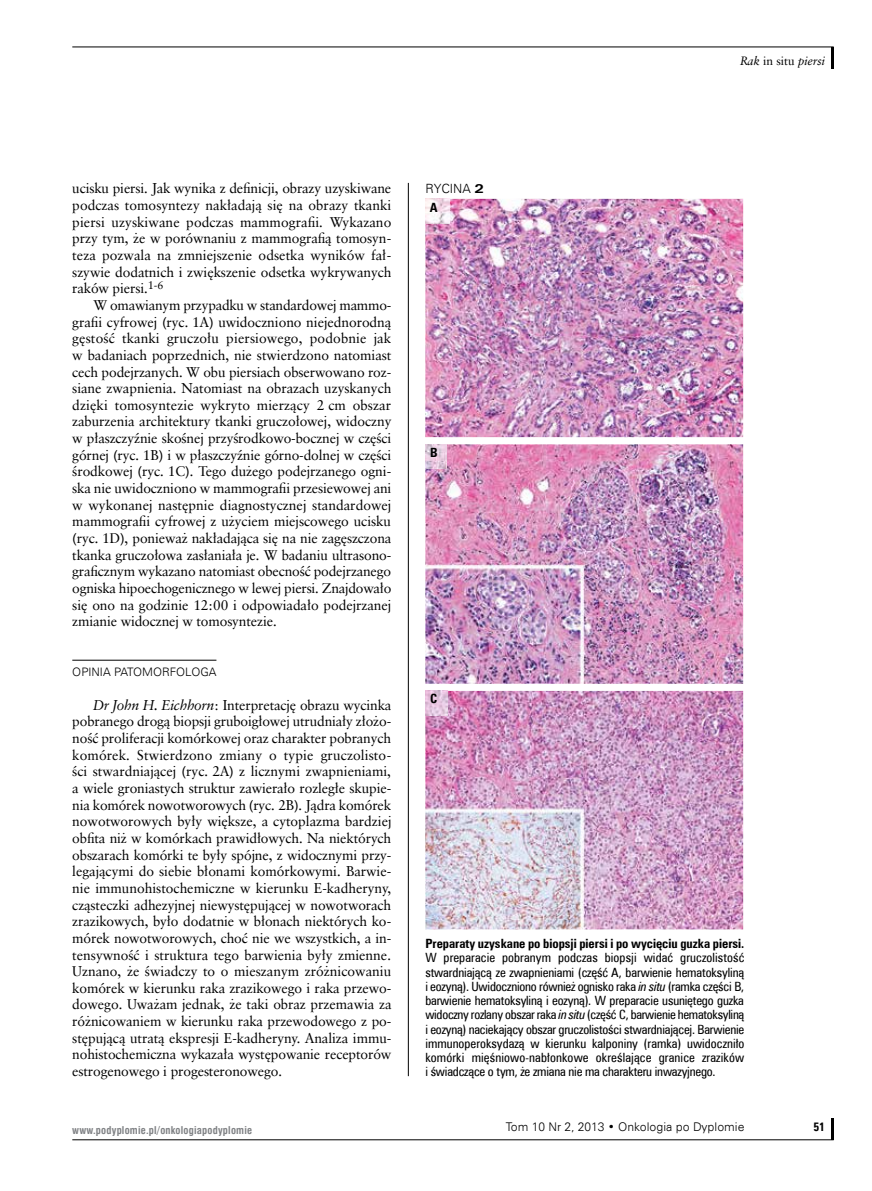
<style>
.page{position:relative;width:872px;height:1191px;background:#fff}
.page>*{position:absolute;margin:0;border:0;box-sizing:border-box;transform-origin:0 0}
.t1{font:14.1px/16.6px "Class Garmnd EU";letter-spacing:-.01em;color:#000;text-align:justify}
.t2{font:12.75px/14.2px "Zurich Cn EU";letter-spacing:-.015em;color:#000;text-align:justify}
.t3{font:700 12.75px "Zurich Cn EU";color:#000}
.t4{font:12.75px "Zurich Lt EU";color:#000}
.t5{font:12px "Zurich Lt EU";color:#000}
.t6{font:italic 12px "Class Garmnd EU";color:#000}
.t7{font:700 12px "Zurich Cn EU";color:#000}
.t8{font:11.7px "Zurich Lt EU";color:#000}
.t9{font:700 10.5px "Swis 721 Cn EU";letter-spacing:.02em;color:#808285}
.s1{font-style:normal}
.s2{font-style:italic}
.s3{font-family:"Zurich Ex EU";font-weight:700}
</style>
<div class="page">
<hr style="left:72px;top:47px;width:761px;height:1px;background:#000">
<hr style="left:72px;top:1139px;width:761px;height:1px;background:#000">
<hr style="left:831px;top:1118px;width:2px;height:21px;background:#000">
<hr style="left:831px;top:47px;width:2px;height:21px;background:#000">
<hr style="left:408px;top:183px;width:1px;height:893px;background:#000">
<hr style="left:72px;top:660px;width:144px;height:1px;background:#000">
<img style="left:425px;top:691px;width:318px;height:238px">
<img style="left:425px;top:444px;width:318px;height:239px">
<img style="left:425px;top:199px;width:318px;height:238px">
<img style="left:425px;top:199px;width:24px;height:25px">
<img style="left:425px;top:444px;width:21px;height:25px">
<img style="left:425px;top:691px;width:23px;height:24px">
<p class="t6" style="left:740px;top:53px;width:86px">Rak <span class="s1">in situ</span> piersi</p>
<p class="t1" style="left:72px;top:180px;width:321px">ucisku piersi. Jak wynika z definicji, obrazy uzyskiwane podczas tomosyntezy nakładają się na obrazy tkanki piersi uzyskiwane podczas mammografii. Wykazano przy tym, że w porównaniu z mammografią tomosyn&shy;teza pozwala na zmniejszenie odsetka wyników fał&shy;szywie dodatnich i zwiększenie odsetka wykrywanych raków piersi.<sup>1-6</sup></p>
<p class="t1" style="left:72px;top:297px;width:321px;text-indent:21px">W omawianym przypadku w standardowej mammo&shy;grafii cyfrowej (ryc. 1A) uwidoczniono niejednorodną gęstość tkanki gruczołu piersiowego, podobnie jak w badaniach poprzednich, nie stwierdzono natomiast cech podejrzanych. W obu piersiach obserwowano roz&shy;siane zwapnienia. Natomiast na obrazach uzyskanych dzięki tomosyntezie wykryto mierzący 2 cm obszar zaburzenia architektury tkanki gruczołowej, widoczny w płaszczyźnie skośnej przyśrodkowo-bocznej w części górnej (ryc. 1B) i w płaszczyźnie górno-dolnej w części środkowej (ryc. 1C). Tego dużego podejrzanego ogni&shy;ska nie uwidoczniono w mammografii przesiewowej ani w wykonanej następnie diagnostycznej standardowej mammografii cyfrowej z użyciem miejscowego ucisku (ryc. 1D), ponieważ nakładająca się na nie zagęszczona tkanka gruczołowa zasłaniała je. W badaniu ultrasono&shy;graficznym wykazano natomiast obecność podejrzanego ogniska hipoechogenicznego w lewej piersi. Znajdowało się ono na godzinie 12:00 i odpowiadało podejrzanej zmianie widocznej w tomosyntezie.</p>
<p class="t8" style="left:72px;top:665px;width:146px">OPINIA PATOMORFOLOGA</p>
<p class="t1" style="left:72px;top:696px;width:321px;text-indent:21px"><span class="s2">Dr John H. Eichhorn</span>: Interpretację obrazu wycinka pobranego drogą biopsji gruboigłowej utrudniały złożo&shy;ność proliferacji komórkowej oraz charakter pobranych komórek. Stwierdzono zmiany o typie gruczolisto&shy;ści stwardniającej (ryc. 2A) z licznymi zwapnieniami, a wiele groniastych struktur zawierało rozległe skupie&shy;nia komórek nowotworowych (ryc. 2B). Jądra komórek nowotworowych były większe, a cytoplazma bardziej obfita niż w komórkach prawidłowych. Na niektórych obszarach komórki te były spójne, z widocznymi przy&shy;legającymi do siebie błonami komórkowymi. Barwie&shy;nie immunohistochemiczne w kierunku E-kadheryny, cząsteczki adhezyjnej niewystępującej w nowotworach zrazikowych, było dodatnie w błonach niektórych ko&shy;mórek nowotworowych, choć nie we wszystkich, a in&shy;tensywność i struktura tego barwienia były zmienne.<br>Uznano, że świadczy to o mieszanym zróżnicowaniu komórek w kierunku raka zrazikowego i raka przewo&shy;dowego. Uważam jednak, że taki obraz przemawia za różnicowaniem w kierunku raka przewodowego z po&shy;stępującą utratą ekspresji E-kadheryny. Analiza immu&shy;nohistochemiczna wykazała występowanie receptorów estrogenowego i progesteronowego.</p>
<p class="t4" style="left:425px;top:181px;width:60px">RYCINA <span class="s3">2</span></p>
<p class="t3" style="left:430px;top:199px;width:9px">A</p>
<p class="t3" style="left:430px;top:444px;width:9px">B</p>
<p class="t3" style="left:430px;top:691px;width:9px">C</p>
<p class="t3" style="left:425px;top:935px;width:320px">Preparaty uzyskane po biopsji piersi i po wycięciu guzka piersi.</p>
<p class="t2" style="left:425px;top:950px;width:321px">W preparacie pobranym podczas biopsji widać gruczolistość stwardniającą ze zwapnieniami (część A, barwienie hematoksyliną i eozyną). Uwidoczniono również ognisko raka <span class="s2">in situ</span> (ramka części B, barwienie hematoksyliną i eozyną). W preparacie usuniętego guzka widoczny rozlany obszar raka <span class="s2">in situ</span> (część C, barwienie hematoksyliną i eozyną) naciekający obszar gruczolistości stwardniającej. Barwienie immunoperoksydazą w kierunku kalponiny (ramka) uwidoczniło komórki mięśniowo-nabłonkowe określające granice zrazików i świadczące o tym, że zmiana nie ma charakteru inwazyjnego.</p>
<p class="t9" style="left:72px;top:1123px;width:181px">www.podyplomie.pl/onkologiapodyplomie</p>
<p class="t5" style="left:505px;top:1119px;width:240px">Tom 10 Nr 2, 2013 • Onkologia po Dyplomie</p>
<p class="t7" style="left:813px;top:1119px;width:13px">51</p>
</div>
